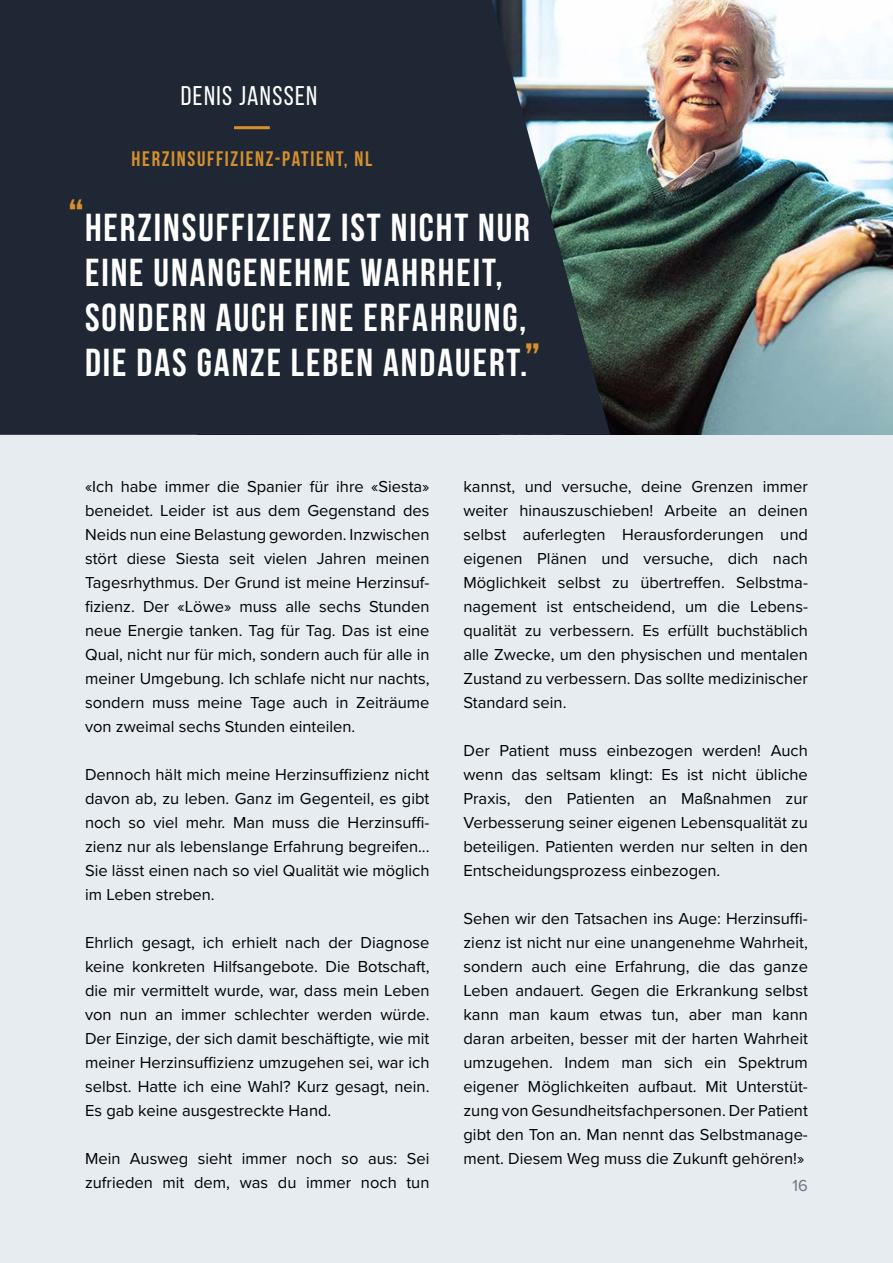
<style>
.page{position:relative;width:893px;height:1263px;background:#e7ecf0}
.page>*{position:absolute;margin:0;border:0;box-sizing:border-box;transform-origin:0 0}
.t1{font:700 48px "Bebas Neue";color:#d7902d}
.t2{font:700 39px/45px "Bebas Neue";letter-spacing:.05em;color:#fff}
.t3{font:27px "Bebas Neue";letter-spacing:.05em;color:#fff}
.t4{font:700 21px "Bebas Neue";letter-spacing:.08em;color:#d7902d}
.t5{font:16.5px/24px "Proxima Nova";color:#000;text-align:justify}
.t6{font:16.5px "Proxima Nova";color:#697686}
</style>
<div class="page">
<img style="left:610px;top:0;width:283px;height:435px">
<svg style="left:0;top:0;width:610px;height:435px;background:#27313c"></svg>
<hr style="left:234px;top:126px;width:36px;height:3px;background:#d7902d">
<h3 class="t3" style="left:181px;top:81px;width:138px">DENIS JANSSEN</h3>
<h1 class="t1" style="left:68px;top:190px;width:17px">“</h1>
<p class="t4" style="left:132px;top:147px;width:242px">HERZINSUFFIZIENZ-PATIENT, NL</p>
<h2 class="t2" style="left:85px;top:205px;width:446px">HERZINSUFFIZIENZ IST NICHT NUR<br>EINE UNANGENEHME WAHRHEIT,<br>SONDERN AUCH EINE ERFAHRUNG,<br>DIE DAS GANZE LEBEN ANDAUERT.</h2>
<h1 class="t1" style="left:524px;top:334px;width:17px">”</h1>
<p class="t5" style="left:85px;top:473px;width:346px">«Ich habe immer die Spanier für ihre «Siesta» beneidet. Leider ist aus dem Gegenstand des Neids nun eine Belastung geworden. Inzwischen stört diese Siesta seit vielen Jahren meinen Tagesrhythmus. Der Grund ist meine Herzinsuf&shy;fizienz. Der «Löwe» muss alle sechs Stunden neue Energie tanken. Tag für Tag. Das ist eine Qual, nicht nur für mich, sondern auch für alle in meiner Umgebung. Ich schlafe nicht nur nachts, sondern muss meine Tage auch in Zeiträume von zweimal sechs Stunden einteilen.</p>
<p class="t5" style="left:85px;top:761px;width:346px">Dennoch hält mich meine Herzinsuffizienz nicht davon ab, zu leben. Ganz im Gegenteil, es gibt noch so viel mehr. Man muss die Herzinsuffi&shy;zienz nur als lebenslange Erfahrung begreifen...<br>Sie lässt einen nach so viel Qualität wie möglich im Leben streben.</p>
<p class="t5" style="left:85px;top:929px;width:346px">Ehrlich gesagt, ich erhielt nach der Diagnose keine konkreten Hilfsangebote. Die Botschaft, die mir vermittelt wurde, war, dass mein Leben von nun an immer schlechter werden würde.<br>Der Einzige, der sich damit beschäftigte, wie mit meiner Herzinsuffizienz umzugehen sei, war ich selbst. Hatte ich eine Wahl? Kurz gesagt, nein.<br>Es gab keine ausgestreckte Hand.</p>
<p class="t5" style="left:85px;top:1145px;width:346px">Mein Ausweg sieht immer noch so aus: Sei zufrieden mit dem, was du immer noch tun</p>
<p class="t5" style="left:463px;top:473px;width:346px">kannst, und versuche, deine Grenzen immer weiter hinauszuschieben! Arbeite an deinen selbst auferlegten Herausforderungen und eigenen Plänen und versuche, dich nach Möglichkeit selbst zu übertreffen. Selbstma&shy;nagement ist entscheidend, um die Lebens&shy;qualität zu verbessern. Es erfüllt buchstäblich alle Zwecke, um den physischen und mentalen Zustand zu verbessern. Das sollte medizinischer Standard sein.</p>
<p class="t5" style="left:463px;top:738px;width:346px">Der Patient muss einbezogen werden! Auch wenn das seltsam klingt: Es ist nicht übliche Praxis, den Patienten an Maßnahmen zur Verbesserung seiner eigenen Lebensqualität zu beteiligen. Patienten werden nur selten in den Entscheidungsprozess einbezogen.</p>
<p class="t5" style="left:463px;top:906px;width:346px">Sehen wir den Tatsachen ins Auge: Herzinsuffi&shy;zienz ist nicht nur eine unangenehme Wahrheit, sondern auch eine Erfahrung, die das ganze Leben andauert. Gegen die Erkrankung selbst kann man kaum etwas tun, aber man kann daran arbeiten, besser mit der harten Wahrheit umzugehen. Indem man sich ein Spektrum eigener Möglichkeiten aufbaut. Mit Unterstüt&shy;zung von Gesundheitsfachpersonen. Der Patient gibt den Ton an. Man nennt das Selbstmanage&shy;ment. Diesem Weg muss die Zukunft gehören!»</p>
<p class="t6" style="left:793px;top:1173px;width:17px">16</p>
</div>
